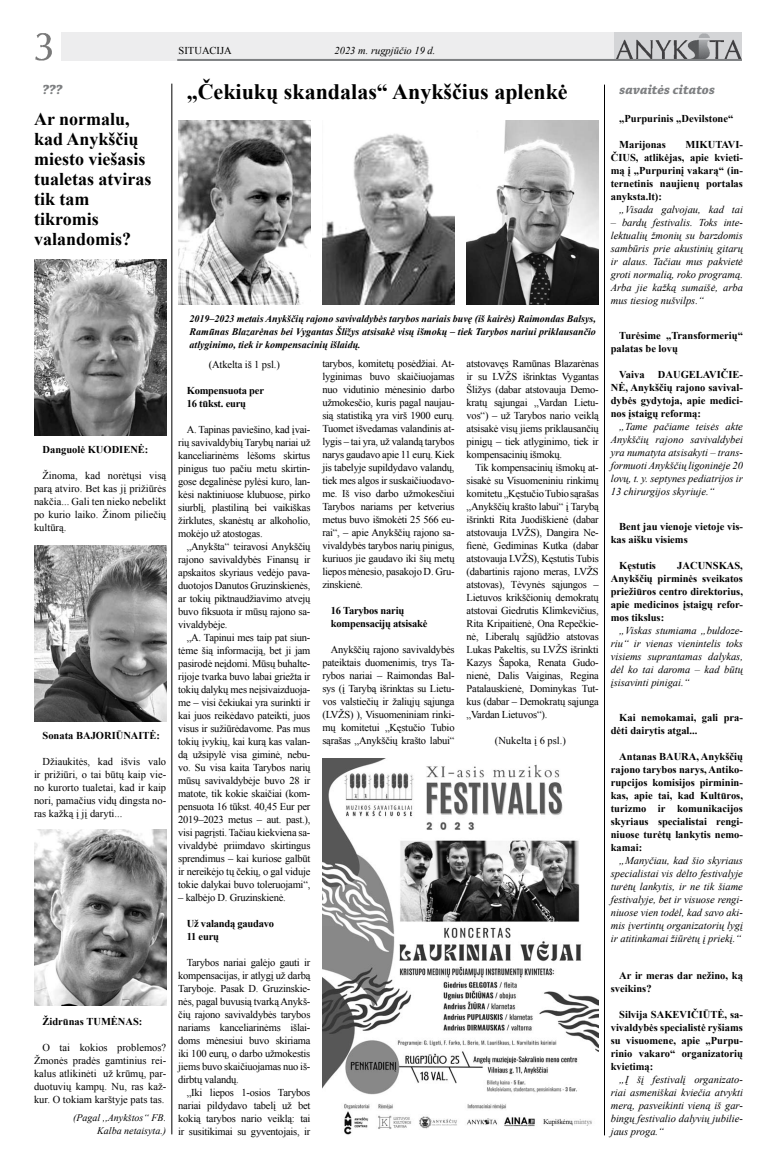
<style>
.page{position:relative;width:777px;height:1168px;background:#fff}
.page>*{position:absolute;margin:0;border:0;box-sizing:border-box;transform-origin:0 0}
.t1{font:700 22px "Times New Roman";color:#000}
.t2{font:700 18px/20px "Times New Roman";color:#000}
.t3{font:italic 700 14px "Chaparral Pro";color:#7e8082}
.t4{font:10.5px/13px "Times New Roman";letter-spacing:-.02em;color:#000;text-align:justify}
.t5{font:italic 10.5px/13px "Times New Roman";color:#000;text-align:justify}
.t6{font:700 10.5px/13px "Times New Roman";color:#000;text-align:justify}
.t7{font:700 10.5px/13px "Times New Roman";letter-spacing:-.02em;color:#000}
.t8{font:10.5px "Times New Roman";color:#000}
.t9{font:italic 700 10px/13px "Times New Roman";color:#000;text-align:justify}
.t10{font:italic 10px/13px "Times New Roman";color:#000;text-align:right}
</style>
<div class="page">
<div style="left:61px;top:33px;width:681px;height:28px;background:#ededee"></div>
<img style="left:614px;top:33px;width:128px;height:26px">
<hr style="left:177px;top:59px;width:565px;height:2px;background:#7e8082">
<img style="left:35px;top:33px;width:17px;height:28px">
<hr style="left:171px;top:84px;width:1px;height:1050px;background:#000">
<hr style="left:604px;top:85px;width:1px;height:1050px;background:#000">
<img style="left:322px;top:758px;width:277px;height:377px">
<img style="left:34px;top:260px;width:132px;height:175px">
<img style="left:34px;top:545px;width:132px;height:176px">
<img style="left:34px;top:829px;width:132px;height:176px">
<img style="left:178px;top:120px;width:132px;height:184px">
<img style="left:322px;top:134px;width:132px;height:170px">
<img style="left:466px;top:120px;width:133px;height:184px">
<h3 class="t3" style="left:43px;top:81px;width:21px">???</h3>
<h2 class="t2" style="left:34px;top:108px;width:119px">Ar normalu, kad Anykščių miesto viešasis tualetas atviras tik tam tikromis valandomis?</h2>
<p class="t6" style="left:43px;top:443px;width:107px">Danguolė KUODIENĖ:</p>
<p class="t4" style="left:34px;top:469px;width:134px;text-indent:9px">Žinoma, kad norėtųsi visą parą atviro. Bet kas jį prižiūrės nakčia... Gali ten nieko nebelikt po kurio laiko. Žinom piliečių kultūrą.</p>
<p class="t6" style="left:43px;top:729px;width:119px">Sonata BAJORIŪNAITĖ:</p>
<p class="t4" style="left:34px;top:755px;width:134px;text-indent:9px">Džiaukitės, kad išvis valo ir prižiūri, o tai būtų kaip vie&shy;no kurorto tualetai, kad ir kaip nori, pamačius vidų dingsta no&shy;ras kažką į jį daryti...</p>
<p class="t6" style="left:43px;top:1015px;width:101px">Židrūnas TUMĖNAS:</p>
<p class="t4" style="left:34px;top:1041px;width:134px;text-indent:9px">O tai kokios problemos?<br>Žmonės pradės gamtinius rei&shy;kalus atlikinėti už krūmų, par&shy;duotuvių kampų. Nu, ras kaž&shy;kur. O tokiam karštyje pats tas.</p>
<p class="t10" style="left:73px;top:1111px;width:95px">(Pagal ,,Anykštos“ FB.<br>Kalba netaisyta.)</p>
<p class="t8" style="left:179px;top:43px;width:55px">SITUACIJA</p>
<p class="t5" style="left:334px;top:44px;width:102px">2023 m. rugpjūčio 19 d.</p>
<h1 class="t1" style="left:187px;top:76px;width:382px">„Čekiukų skandalas“ Anykščius aplenkė</h1>
<h3 class="t3" style="left:619px;top:81px;width:97px">savaitės citatos</h3>
<p class="t9" style="left:189px;top:311px;width:408px">2019–2023 metais Anykščių rajono savivaldybės tarybos nariais buvę (iš kairės) Raimondas Balsys, Ramūnas Blazarėnas bei Vygantas Šližys atsisakė visų išmokų – tiek Tarybos nariui priklausančio atlyginimo, tiek ir kompensacinių išlaidų.</p>
<p class="t4" style="left:209px;top:358px;width:73px">(Atkelta iš 1 psl.)</p>
<p class="t7" style="left:187px;top:384px;width:79px">Kompensuota per<br>16 tūkst. eurų</p>
<p class="t4" style="left:178px;top:423px;width:134px;text-indent:9px">A. Tapinas paviešino, kad įvai&shy;rių savivaldybių Tarybų nariai už kanceliarinėms lėšoms skirtus pinigus tuo pačiu metu skirtin&shy;gose degalinėse pylėsi kuro, lan&shy;kėsi naktiniuose klubuose, pirko siurblį, plastiliną bei vaikiškas žirklutes, skanėstų ar alkoholio, mokėjo už atostogas.</p>
<p class="t4" style="left:178px;top:540px;width:134px;text-indent:9px">„Anykšta“ teiravosi Anykščių rajono savivaldybės Finansų ir apskaitos skyriaus vedėjo pava&shy;duotojos Danutos Gruzinskienės, ar tokių piktnaudžiavimo atvejų buvo fiksuota ir mūsų rajono sa&shy;vivaldybėje.</p>
<p class="t4" style="left:178px;top:631px;width:134px;text-indent:9px">„A. Tapinui mes taip pat siun&shy;tėme šią informaciją, bet ji jam pasirodė neįdomi. Mūsų buhalte&shy;rijoje tvarka buvo labai griežta ir tokių dalykų mes neįsivaizduoja&shy;me – visi čekiukai yra surinkti ir kai juos reikėdavo pateikti, juos visus ir sužiūrėdavome. Pas mus tokių įvykių, kai kurą kas valan&shy;dą užsipylė visa giminė, nebu&shy;vo. Su visa kaita Tarybos narių mūsų savivaldybėje buvo 28 ir matote, tik kokie skaičiai (kom&shy;pensuota 16 tūkst. 40,45 Eur per 2019–2023 metus – aut. past.), visi pagrįsti. Tačiau kiekviena sa&shy;vivaldybė priimdavo skirtingus sprendimus – kai kuriose galbūt ir nereikėjo tų čekių, o gal viduje tokie dalykai buvo toleruojami“,</p>
<p class="t4" style="left:178px;top:891px;width:109px">– kalbėjo D. Gruzinskienė.</p>
<p class="t7" style="left:187px;top:917px;width:89px">Už valandą gaudavo<br>11 eurų</p>
<p class="t4" style="left:178px;top:956px;width:134px;text-indent:9px">Tarybos nariai galėjo gauti ir kompensacijas, ir atlygį už darbą Taryboje. Pasak D. Gruzinskie&shy;nės, pagal buvusią tvarką Anykš&shy;čių rajono savivaldybės tarybos nariams kanceliarinėms išlai&shy;doms mėnesiui buvo skiriama iki 100 eurų, o darbo užmokestis jiems buvo skaičiuojamas nuo iš&shy;dirbtų valandų.</p>
<p class="t4" style="left:178px;top:1086px;width:134px;text-indent:9px">„Iki liepos 1-osios Tarybos nariai pildydavo tabelį už bet kokią tarybos nario veiklą: tai ir susitikimai su gyventojais, ir</p>
<p class="t4" style="left:322px;top:357px;width:134px">tarybos, komitetų posėdžiai. At&shy;lyginimas buvo skaičiuojamas nuo vidutinio mėnesinio darbo užmokesčio, kuris pagal naujau&shy;sią statistiką yra virš 1900 eurų.<br>Tuomet išvedamas valandinis at&shy;lygis – tai yra, už valandą tarybos narys gaudavo apie 11 eurų. Kiek jis tabelyje supildydavo valandų, tiek mes algos ir suskaičiuodavo&shy;me. Iš viso darbo užmokesčiui Tarybos nariams per ketverius metus buvo išmokėti 25 566 eu&shy;rai“, – apie Anykščių rajono sa&shy;vivaldybės tarybos narių pinigus, kuriuos jie gaudavo iki šių metų liepos mėnesio, pasakojo D. Gru&shy;zinskienė.</p>
<p class="t7" style="left:331px;top:604px;width:98px">16 Tarybos narių kompensacijų atsisakė</p>
<p class="t4" style="left:322px;top:643px;width:134px;text-indent:9px">Anykščių rajono savivaldybės pateiktais duomenimis, trys Ta&shy;rybos nariai – Raimondas Bal&shy;sys (į Tarybą išrinktas su Lietu&shy;vos valstiečių ir žaliųjų sąjunga (LVŽS) ), Visuomeniniam rinki&shy;mų komitetui „Kęstučio Tubio sąrašas „Anykščių krašto labui“</p>
<p class="t4" style="left:466px;top:357px;width:134px">atstovavęs Ramūnas Blazarėnas ir su LVŽS išrinktas Vygantas Šližys (dabar atstovauja Demo&shy;kratų sąjungai „Vardan Lietu&shy;vos“) – už Tarybos nario veiklą atsisakė visų jiems priklausančių pinigų – tiek atlyginimo, tiek ir kompensacinių išmokų.</p>
<p class="t4" style="left:466px;top:461px;width:134px;text-indent:9px">Tik kompensacinių išmokų at&shy;sisakė su Visuomeniniu rinkimų komitetu „Kęstučio Tubio sąrašas „Anykščių krašto labui“ į Tarybą išrinkti Rita Juodiškienė (dabar atstovauja LVŽS), Dangira Ne&shy;fienė, Gediminas Kutka (dabar atstovauja LVŽS), Kęstutis Tubis (dabartinis rajono meras, LVŽS atstovas), Tėvynės sąjungos – Lietuvos krikščionių demokratų atstovai Giedrutis Klimkevičius, Rita Kripaitienė, Ona Repečkie&shy;nė, Liberalų sąjūdžio atstovas Lukas Pakeltis, su LVŽS išrinkti Kazys Šapoka, Renata Gudo&shy;nienė, Dalis Vaiginas, Regina Patalauskienė, Dominykas Tut&shy;kus (dabar – Demokratų sąjunga „Vardan Lietuvos“).</p>
<p class="t8" style="left:495px;top:734px;width:73px">(Nukelta į 6 psl.)</p>
<p class="t6" style="left:619px;top:112px;width:116px">„Purpurinis „Devilstone“</p>
<p class="t6" style="left:619px;top:138px;width:48px">Marijonas</p>
<p class="t6" style="left:611px;top:138px;width:134px;text-indent:75px">MIKUTAVI-ČIUS, atlikėjas, apie kvieti&shy;mą į „Purpurinį vakarą“ (in&shy;ternetinis naujienų portalas anyksta.lt):</p>
<p class="t5" style="left:619px;top:203px;width:125px">„Visada galvojau, kad tai</p>
<p class="t5" style="left:611px;top:216px;width:134px">– bardų festivalis. Toks inte&shy;lektualių žmonių su barzdomis sambūris prie akustinių gitarų ir alaus. Tačiau mus pakvietė groti normalią, roko programą.<br>Arba jie kažką sumaišė, arba mus tiesiog nušvilps.“</p>
<p class="t6" style="left:611px;top:329px;width:134px;text-indent:9px">Turėsime „Transformerių“ palatas be lovų</p>
<p class="t6" style="left:619px;top:368px;width:27px">Vaiva</p>
<p class="t6" style="left:611px;top:368px;width:134px;text-indent:47px">DAUGELAVIČIE-NĖ, Anykščių rajono savival&shy;dybės gydytoja, apie medici&shy;nos įstaigų reformą:</p>
<p class="t5" style="left:611px;top:420px;width:134px;text-indent:9px">„Tame pačiame teisės akte Anykščių rajono savivaldybei yra numatyta atsisakyti – trans&shy;formuoti Anykščių ligoninėje 20 lovų, t. y. septynes pediatrijos ir 13 chirurgijos skyriuje.“</p>
<p class="t6" style="left:611px;top:520px;width:134px;text-indent:9px">Bent jau vienoje vietoje vis&shy;kas aišku visiems</p>
<p class="t6" style="left:619px;top:559px;width:38px">Kęstutis</p>
<p class="t6" style="left:611px;top:559px;width:134px;text-indent:66px">JACUNSKAS, Anykščių pirminės sveikatos priežiūros centro direktorius, apie medicinos įstaigų refor&shy;mos tikslus:</p>
<p class="t5" style="left:611px;top:624px;width:134px;text-indent:9px">„Viskas stumiama „buldoze&shy;riu“ ir vienas vienintelis toks visiems suprantamas dalykas, dėl ko tai daroma – kad būtų įsisavinti pinigai.“</p>
<p class="t6" style="left:611px;top:711px;width:134px;text-indent:9px">Kai nemokamai, gali pra&shy;dėti dairytis atgal...</p>
<p class="t6" style="left:611px;top:750px;width:134px;text-indent:9px">Antanas BAURA, Anykščių rajono tarybos narys, Antiko&shy;rupcijos komisijos pirminin&shy;kas, apie tai, kad Kultūros, turizmo ir komunikacijos skyriaus specialistai rengi&shy;niuose turėtų lankytis nemo&shy;kamai:</p>
<p class="t5" style="left:611px;top:854px;width:134px;text-indent:9px">„Manyčiau, kad šio skyriaus specialistai vis dėlto festivalyje turėtų lankytis, ir ne tik šiame festivalyje, bet ir visuose rengi&shy;niuose vien todėl, kad savo aki&shy;mis įvertintų organizatorių lygį ir atitinkamai žiūrėtų į priekį.“</p>
<p class="t6" style="left:611px;top:969px;width:134px;text-indent:9px">Ar ir meras dar nežino, ką sveikins?</p>
<p class="t6" style="left:611px;top:1008px;width:134px;text-indent:9px">Silvija SAKEVIČIŪTĖ, sa&shy;vivaldybės specialistė ryšiams su visuomene, apie „Purpu&shy;rinio vakaro“ organizatorių kvietimą:</p>
<p class="t5" style="left:611px;top:1073px;width:134px;text-indent:9px">„Į šį festivalį organizato&shy;riai asmeniškai kviečia atvykti merą, pasveikinti vieną iš gar&shy;bingų festivalio dalyvių jubilie&shy;jaus proga.“</p>
</div>
